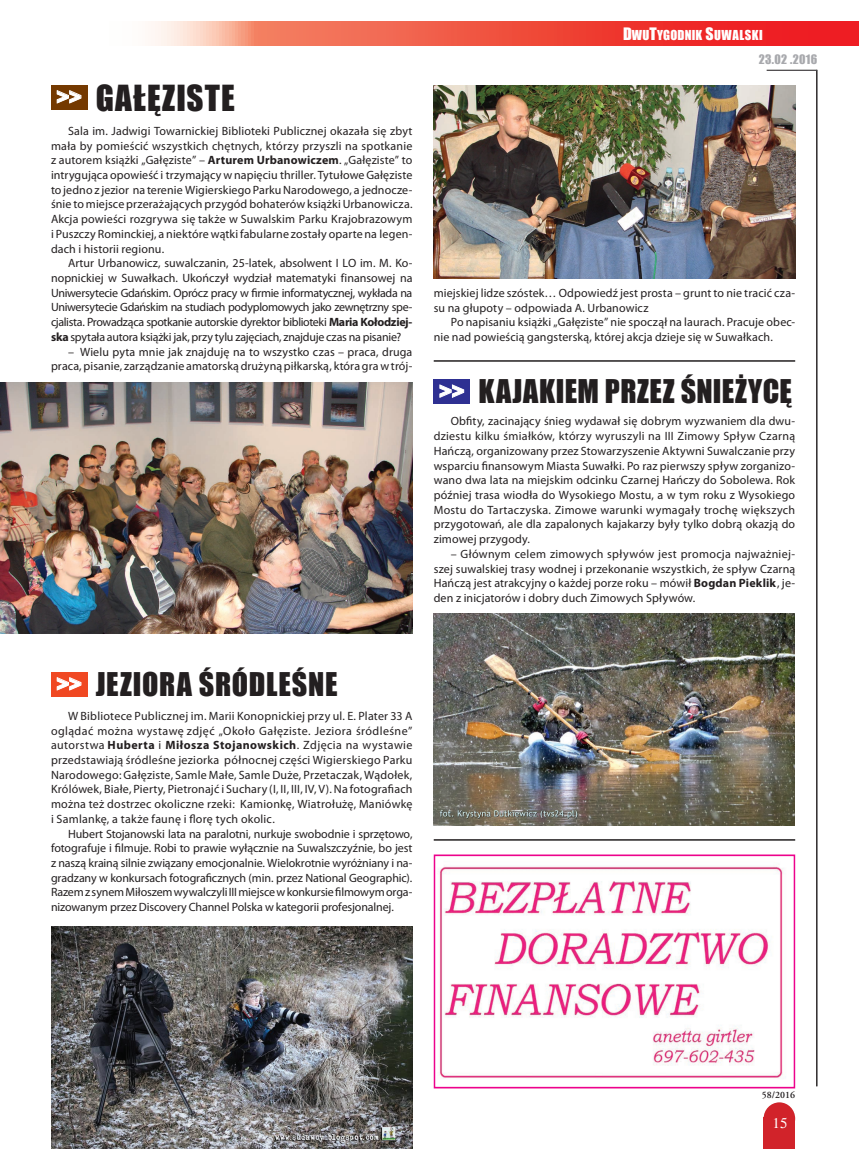
<style>
.page{position:relative;width:859px;height:1149px;background:#fff}
.page>*{position:absolute;margin:0;border:0;box-sizing:border-box;transform-origin:0 0}
._2_tytul_impact_22{font:33px "Impact";letter-spacing:.035em;color:#231f20}
._2_tytul_impact_22-2{font:30px "Impact";letter-spacing:.02em;color:#231f20}
.t1{font:24.9px "Impact";color:#fff;scale:.96 1}
.t2{font:15px "Times";color:#fff}
._1_tekst{font:12.6px "Impact";letter-spacing:.015em;color:#fff}
._6_ramka{font:12px/14.7px "Myriad Pro";letter-spacing:.01em;color:#231f20;text-align:justify}
.t3{font:12px "Impact";letter-spacing:.03em;color:#a8a9ad}
._1_tekst_bez_wcecia{font:600 9.75px "Adobe Garamond Pro";color:#231f20}
.s1{font-weight:700}
.s2{font-size:15.75px}
</style>
<div class="page">
<hr style="left:816px;top:70px;width:1px;height:1015px;background:#231f20">
<hr style="left:767px;top:70px;width:50px;height:1px;background:#231f20">
<div style="left:764px;top:1101px;width:31px;height:33px;background:#d1232a;border-radius:50%"></div>
<div style="left:764px;top:1117px;width:31px;height:31px;background:#d1232a"></div>
<svg style="left:151px;top:21px;width:708px;height:25px;background:#f15b4e"></svg>
<div style="left:51px;top:672px;width:36px;height:24px;background:#f04822"></div>
<svg style="left:57px;top:677px;width:24px;height:13px"></svg>
<div style="left:51px;top:85px;width:36px;height:24px;background:#743900"></div>
<svg style="left:57px;top:90px;width:24px;height:13px"></svg>
<img style="left:434px;top:85px;width:361px;height:193px">
<img style="left:0;top:383px;width:412px;height:249px">
<img style="left:51px;top:926px;width:361px;height:222px">
<img style="left:438px;top:866px;width:348px;height:212px">
<div style="left:434px;top:854px;width:361px;height:234px;border:2px solid #ed028c"></div>
<hr style="left:434px;top:838px;width:361px;height:2px;background:#231f20">
<hr style="left:434px;top:360px;width:361px;height:1px;background:#231f20">
<img style="left:434px;top:613px;width:361px;height:212px">
<div style="left:434px;top:379px;width:36px;height:24px;background:#2e3092"></div>
<svg style="left:440px;top:384px;width:24px;height:13px"></svg>
<p class="_2_tytul_impact_22" style="left:96px;top:73px;width:141px">GAŁĘZISTE</p>
<p class="_6_ramka" style="left:51px;top:124px;width:363px;text-indent:17px">Sala im. Jadwigi Towarnickiej Biblioteki Publicznej okazała się zbyt mała by pomieścić wszystkich chętnych, którzy przyszli na spotkanie z autorem książki „Gałęziste” – <span class="s1">Arturem Urbanowiczem</span>. „Gałęziste” to intrygująca opowieść i trzymający w napięciu thriller. Tytułowe Gałęziste to jedno z jezior na terenie Wigierskiego Parku Narodowego, a jednocze&shy;śnie to miejsce przerażających przygód bohaterów książki Urbanowicza.<br>Akcja powieści rozgrywa się także w Suwalskim Parku Krajobrazowym i Puszczy Rominckiej, a niektóre wątki fabularne zostały oparte na legen&shy;dach i historii regionu.</p>
<p class="_6_ramka" style="left:51px;top:256px;width:363px;text-indent:17px">Artur Urbanowicz, suwalczanin, 25-latek, absolwent I LO im. M. Ko&shy;nopnickiej w Suwałkach. Ukończył wydział matematyki finansowej na Uniwersytecie Gdańskim. Oprócz pracy w firmie informatycznej, wykłada na Uniwersytecie Gdańskim na studiach podyplomowych jako zewnętrzny spe&shy;cjalista. Prowadząca spotkanie autorskie dyrektor biblioteki <span class="s1">Maria Kołodziej&shy;ska</span> spytała autora książki jak, przy tylu zajęciach, znajduje czas na pisanie?</p>
<p class="_6_ramka" style="left:51px;top:344px;width:363px;text-align:right">– Wielu pyta mnie jak znajduję na to wszystko czas – praca, druga praca, pisanie, zarządzanie amatorską drużyną piłkarską, która gra w trój-</p>
<p class="t1" style="left:57px;top:78px;width:28px">&gt;&gt;</p>
<p class="_1_tekst" style="left:623px;top:26px;width:141px"><span class="s2">D</span>WU<span class="s2">T</span>YGODNIK <span class="s2">S</span>UWALSKI</p>
<p class="_1_tekst" style="left:619px;top:26px;width:141px"><span class="s2">D</span>WU<span class="s2">T</span>YGODNIK <span class="s2">S</span>UWALSKI</p>
<p class="t3" style="left:759px;top:50px;width:60px">23.02 .2016</p>
<p class="_6_ramka" style="left:434px;top:286px;width:363px">miejskiej lidze szóstek… Odpowiedź jest prosta – grunt to nie tracić cza&shy;su na głupoty – odpowiada A. Urbanowicz</p>
<p class="_6_ramka" style="left:434px;top:315px;width:363px;text-indent:17px">Po napisaniu książki „Gałęziste” nie spoczął na laurach. Pracuje obec&shy;nie nad powieścią gangsterską, której akcja dzieje się w Suwałkach.</p>
<p class="_2_tytul_impact_22-2" style="left:478px;top:368px;width:315px">KAJAKIEM PRZEZ ŚNIEŻYCĘ</p>
<p class="_6_ramka" style="left:434px;top:414px;width:363px;text-indent:17px">Obfity, zacinający śnieg wydawał się dobrym wyzwaniem dla dwu&shy;dziestu kilku śmiałków, którzy wyruszyli na III Zimowy Spływ Czarną Hańczą, organizowany przez Stowarzyszenie Aktywni Suwalczanie przy wsparciu finansowym Miasta Suwałki. Po raz pierwszy spływ zorganizo&shy;wano dwa lata na miejskim odcinku Czarnej Hańczy do Sobolewa. Rok później trasa wiodła do Wysokiego Mostu, a w tym roku z Wysokiego Mostu do Tartaczyska. Zimowe warunki wymagały trochę większych przygotowań, ale dla zapalonych kajakarzy były tylko dobrą okazją do zimowej przygody.</p>
<p class="_6_ramka" style="left:434px;top:546px;width:363px;text-indent:17px">– Głównym celem zimowych spływów jest promocja najważniej&shy;szej suwalskiej trasy wodnej i przekonanie wszystkich, że spływ Czarną Hańczą jest atrakcyjny o każdej porze roku – mówił <span class="s1">Bogdan Pieklik</span>, je&shy;den z inicjatorów i dobry duch Zimowych Spływów.</p>
<p class="t1" style="left:439px;top:372px;width:28px">&gt;&gt;</p>
<p class="_2_tytul_impact_22-2" style="left:96px;top:661px;width:243px">JEZIORA ŚRÓDLEŚNE</p>
<p class="_6_ramka" style="left:51px;top:708px;width:363px;text-indent:17px">W Bibliotece Publicznej im. Marii Konopnickiej przy ul. E. Plater 33 A oglądać można wystawę zdjęć „Około Gałęziste. Jeziora śródleśne” autorstwa <span class="s1">Huberta</span> i <span class="s1">Miłosza Stojanowskich</span>. Zdjęcia na wystawie przedstawiają śródleśne jeziorka północnej części Wigierskiego Parku Narodowego: Gałęziste, Samle Małe, Samle Duże, Przetaczak, Wądołek, Królówek, Białe, Pierty, Pietronajć i Suchary (I, II, III, IV, V). Na fotografiach można też dostrzec okoliczne rzeki: Kamionkę, Wiatrołużę, Maniówkę i Samlankę, a także faunę i florę tych okolic.</p>
<p class="_6_ramka" style="left:51px;top:826px;width:363px;text-indent:17px">Hubert Stojanowski lata na paralotni, nurkuje swobodnie i sprzętowo, fotografuje i filmuje. Robi to prawie wyłącznie na Suwalszczyźnie, bo jest z naszą krainą silnie związany emocjonalnie. Wielokrotnie wyróżniany i na&shy;gradzany w konkursach fotograficznych (min. przez National Geographic).<br>Razem z synem Miłoszem wywalczyli III miejsce w konkursie filmowym orga&shy;nizowanym przez Discovery Channel Polska w kategorii profesjonalnej.</p>
<p class="t1" style="left:57px;top:664px;width:28px">&gt;&gt;</p>
<p class="_1_tekst_bez_wcecia" style="left:762px;top:1089px;width:35px">58/2016</p>
<p class="t2" style="left:773px;top:1114px;width:16px">15</p>
</div>
